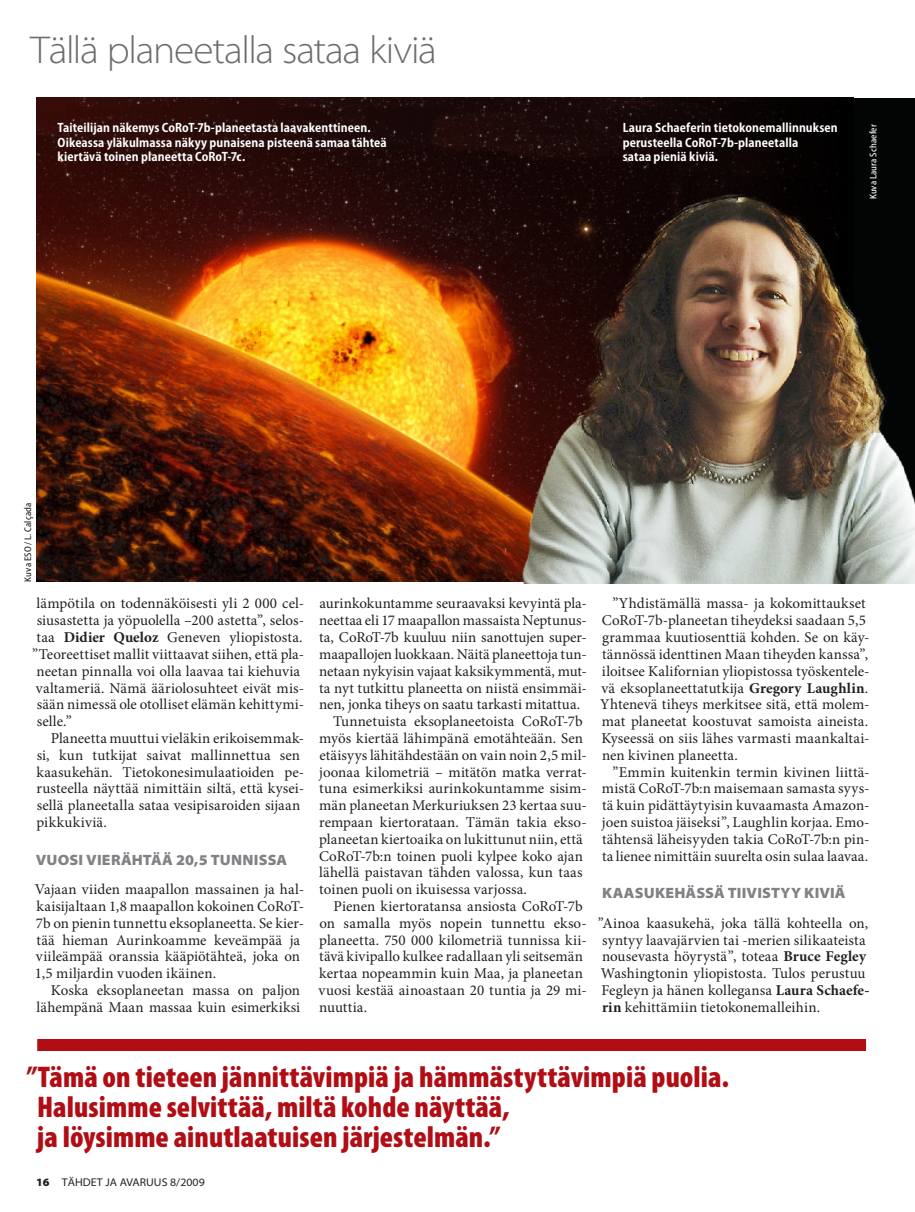
<style>
.page{position:relative;width:915px;height:1212px;background:#fff}
.page>*{position:absolute;margin:0;border:0;box-sizing:border-box;transform-origin:0 0}
.Jatko-otsikko{font:300 expanded 39px "Myriad Stars Pro XT";letter-spacing:-.035em;color:#6c6d70}
.Äläys_sitaattialku{font:900 condensed 30px/30px "Myriad Stars Pro CD";letter-spacing:.005em;color:#b00d15}
.Leipis_Minion___sis{font:15px/16.8px "Minion Pro";letter-spacing:.01em;color:#231f20}
.Leipis_Minion___ei_s{font:15px/16.8px "Minion Pro";letter-spacing:.005em;color:#231f20}
.Väliotsikko{font:900 expanded 15px "Myriad Stars Pro XT";letter-spacing:.005em;color:#808285}
.Kuvateksti_nega{font:700 13.5px/14.2px "Myriad Stars Pro";letter-spacing:.005em;color:#fff}
.Normaali{font:11.25px "Myriad Stars Pro XT Exp";letter-spacing:.005em;color:#231f20}
.Normaali-2{font:900 expanded 11.25px "Myriad Stars Pro XT";color:#231f20}
.Kuvaaja{font:600 9.75px "Myriad Stars Pro SB";letter-spacing:.015em;color:#231f20}
.Kuvaaja_nega{font:600 9.75px "Myriad Stars Pro SB";letter-spacing:.015em;color:#fff}
.s1{font-weight:700}
</style>
<div class="page">
<img style="left:36px;top:98px;width:816px;height:483px">
<div style="left:37px;top:1039px;width:828px;height:12px;background:#b00d15"></div>
<img style="left:495px;top:181px;width:419px;height:402px">
<p class="Jatko-otsikko" style="left:31px;top:27px;width:407px">Tällä planeetalla sataa kiviä</p>
<p class="Kuvateksti_nega" style="left:58px;top:120px;width:330px">Taiteilijan näkemys CoRoT-7b-planeetasta laavakenttineen.<br>Oikeassa yläkulmassa näkyy punaisena pisteenä samaa tähteä kiertävä toinen planeetta CoRoT-7c.</p>
<p class="Kuvateksti_nega" style="left:622px;top:120px;width:216px">Laura Schaeferin tietokonemallinnuksen perusteella CoRoT-7b-planeetalla<br>sataa pieniä kiviä.</p>
<p class="Kuvaaja_nega" style="left:867px;top:199px;width:77px;rotate:-90deg">Kuva Laura Schaefer</p>
<p class="Kuvaaja" style="left:22px;top:581px;width:80px;rotate:-90deg">Kuva ESO / L. Calçada</p>
<p class="Leipis_Minion___sis" style="left:32px;top:595px;width:273px">lämpötila on todennäköisesti yli 2 000 cel&shy;siusastetta ja yöpuolella –200 astetta”, selos&shy;taa <span class="s1">Didier Queloz</span> Geneven yliopistosta. ”Teoreettiset mallit viittaavat siihen, että pla&shy;neetan pinnalla voi olla laavaa tai kiehuvia valtameriä. Nämä ääriolosuhteet eivät mis&shy;sään nimessä ole otolliset elämän kehittymi&shy;selle.”</p>
<p class="Leipis_Minion___sis" style="left:36px;top:730px;width:269px;text-indent:14px">Planeetta muuttui vieläkin erikoisemmak&shy;si, kun tutkijat saivat mallinnettua sen kaasukehän. Tietokonesimulaatioiden pe&shy;rusteella näyttää nimittäin siltä, että kysei&shy;sellä planeetalla sataa vesipisaroiden sijaan pikkukiviä.</p>
<p class="Väliotsikko" style="left:36px;top:849px;width:253px">VUOSI VIERÄHTÄÄ 20,5 TUNNISSA</p>
<p class="Leipis_Minion___ei_s" style="left:35px;top:881px;width:271px">Vajaan viiden maapallon massainen ja hal&shy;kaisijaltaan 1,8 maapallon kokoinen CoRoT-7b on pienin tunnettu eksoplaneetta. Se kier&shy;tää hieman Aurinkoamme keveämpää ja viileämpää oranssia kääpiötähteä, joka on 1,5 miljardin vuoden ikäinen.</p>
<p class="Leipis_Minion___sis" style="left:37px;top:982px;width:265px;text-align:right">Koska eksoplaneetan massa on paljon lähempänä Maan massaa kuin esimerkiksi</p>
<p class="Leipis_Minion___sis" style="left:319px;top:595px;width:269px;text-align:justify">aurinkokuntamme seuraavaksi kevyintä pla&shy;neettaa eli 17 maapallon massaista Neptunus&shy;ta, CoRoT-7b kuuluu niin sanottujen super&shy;maapallojen luokkaan. Näitä planeettoja tun&shy;netaan nykyisin vajaat kaksikymmentä, mut&shy;ta nyt tutkittu planeetta on niistä ensimmäi&shy;nen, jonka tiheys on saatu tarkasti mitattua.</p>
<p class="Leipis_Minion___sis" style="left:319px;top:713px;width:269px;text-indent:14px">Tunnetuista eksoplaneetoista CoRoT-7b myös kiertää lähimpänä emotähteään. Sen etäisyys lähitähdestään on vain noin 2,5 mil&shy;joonaa kilometriä – mitätön matka verrat&shy;tuna esimerkiksi aurinkokuntamme sisim&shy;män planeetan Merkuriuksen 23 kertaa suu&shy;rempaan kiertorataan. Tämän takia ekso&shy;planeetan kiertoaika on lukittunut niin, että CoRoT-7b:n toinen puoli kylpee koko ajan lähellä paistavan tähden valossa, kun taas toinen puoli on ikuisessa varjossa.</p>
<p class="Leipis_Minion___sis" style="left:318px;top:898px;width:269px;text-indent:15px">Pienen kiertoratansa ansiosta CoRoT-7b on samalla myös nopein tunnettu ekso&shy;planeetta. 750 000 kilometriä tunnissa kii&shy;tävä kivipallo kulkee radallaan yli seitsemän kertaa nopeammin kuin Maa, ja planeetan vuosi kestää ainoastaan 20 tuntia ja 29 mi&shy;nuuttia.</p>
<p class="Leipis_Minion___sis" style="left:600px;top:595px;width:271px;text-indent:12px">”Yhdistämällä massa- ja kokomittaukset CoRoT-7b-planeetan tiheydeksi saadaan 5,5 grammaa kuutiosenttiä kohden. Se on käy&shy;tännössä identtinen Maan tiheyden kanssa”, iloitsee Kalifornian yliopistossa työskentele&shy;vä eksoplaneettatutkija <span class="s1">Gregory Laughlin</span>.<br>Yhtenevä tiheys merkitsee sitä, että molem&shy;mat planeetat koostuvat samoista aineista.<br>Kyseessä on siis lähes varmasti maankaltai&shy;nen kivinen planeetta.</p>
<p class="Leipis_Minion___sis" style="left:601px;top:763px;width:269px;text-align:justify;text-indent:11px">”Emmin kuitenkin termin kivinen liittä&shy;mistä CoRoT-7b:n maisemaan samasta syys&shy;tä kuin pidättäytyisin kuvaamasta Amazon&shy;joen suistoa jäiseksi”, Laughlin korjaa. Emo&shy;tähtensä läheisyyden takia CoRoT-7b:n pin&shy;ta lienee nimittäin suurelta osin sulaa laavaa.</p>
<p class="Väliotsikko" style="left:602px;top:883px;width:245px">KAASUKEHÄSSÄ TIIVISTYY KIVIÄ</p>
<p class="Leipis_Minion___ei_s" style="left:597px;top:914px;width:273px">”Ainoa kaasukehä, joka tällä kohteella on, syntyy laavajärvien tai -merien silikaateista nousevasta höyrystä”, toteaa <span class="s1">Bruce Fegley </span>Washingtonin yliopistosta. Tulos perustuu Fegleyn ja hänen kollegansa <span class="s1">Laura Schaefe&shy;rin</span> kehittämiin tietokonemalleihin.</p>
<p class="Äläys_sitaattialku" style="left:37px;top:1061px;width:693px;text-indent:-10px">”Tämä on tieteen jännittävimpiä ja hämmästyttävimpiä puolia.<br>Halusimme selvittää, miltä kohde näyttää,<br>ja löysimme ainutlaatuisen järjestelmän.”</p>
<p class="Normaali-2" style="left:36px;top:1175px;width:15px">16</p>
<p class="Normaali" style="left:62px;top:1176px;width:144px">TÄHDET JA AVARUUS 8/2009</p>
</div>
